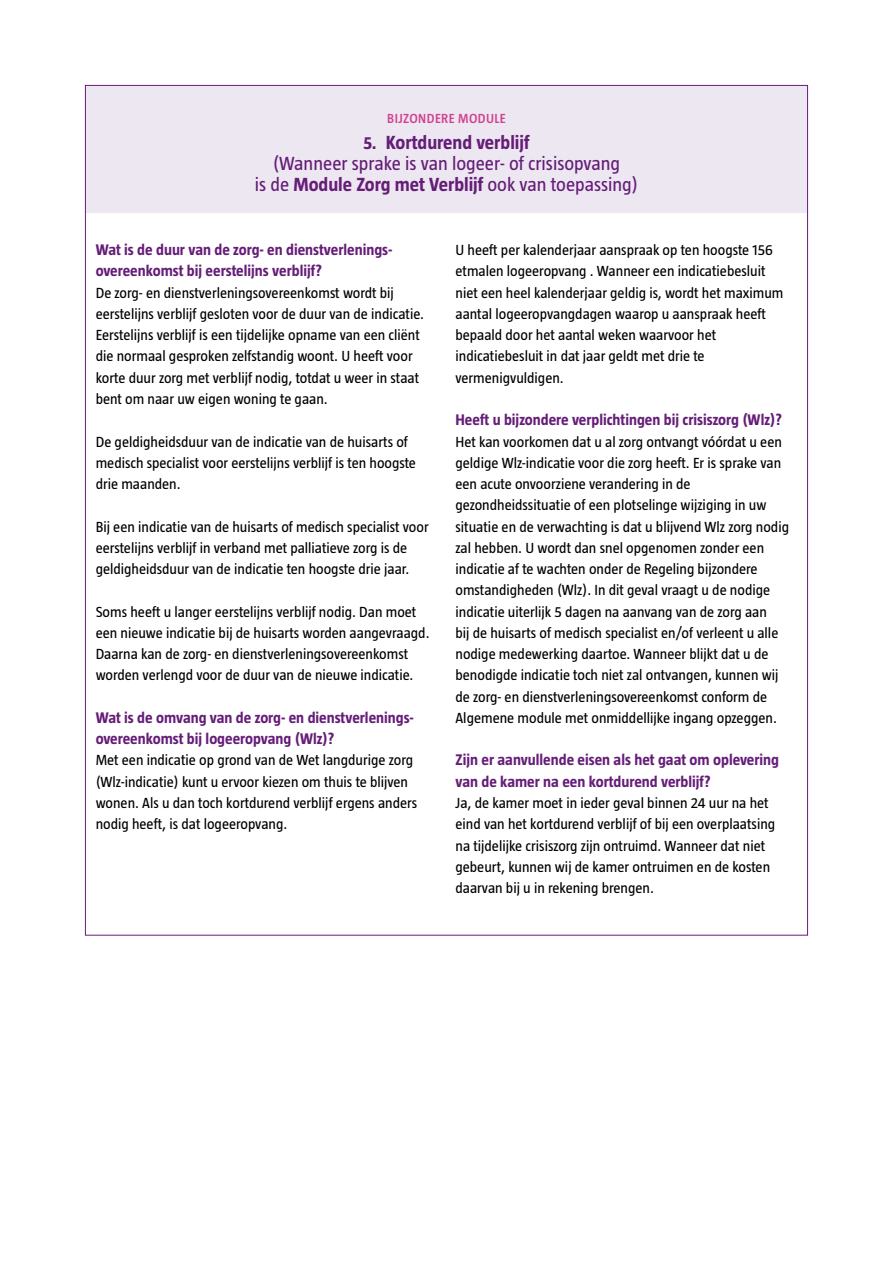
<style>
.page{position:relative;width:893px;height:1263px;background:#fff}
.page>*{position:absolute;margin:0;border:0;box-sizing:border-box;transform-origin:0 0}
.t1{font:19.5px/21.3px "Taz";color:#651d78;text-align:center}
.t2{font:700 15.75px/21.3px "Taz";color:#651d78}
.t3{font:15px/21.3px "Taz";color:#000}
.t4{font:600 13.5px "Taz";letter-spacing:.025em;color:#d0418e}
.s1{font-weight:700;font-size:18px}
.s2{font-weight:700}
</style>
<div class="page">
<div style="left:85px;top:85px;width:723px;height:128px;background:#ede7f1"></div>
<p class="t4" style="left:387px;top:111px;width:120px">BIJZONDERE MODULE</p>
<h1 class="t1" style="left:255px;top:131px;width:385px"><span class="s1">5.</span> <span class="s2">Kortdurend verblijf<br></span>(Wanneer sprake is van logeer- of crisisopvang<br>is de <span class="s2">Module Zorg met Verblijf</span> ook van toepassing)</h1>
<p class="t2" style="left:96px;top:239px;width:297px">Wat is de duur van de zorg- en dienstverlenings&shy;overeenkomst bij eerstelijns verblijf?</p>
<p class="t3" style="left:96px;top:282px;width:330px">De zorg- en dienstverleningsovereenkomst wordt bij eerstelijns verblijf gesloten voor de duur van de indicatie.<br>Eerstelijns verblijf is een tijdelijke opname van een cliënt die normaal gesproken zelfstandig woont. U heeft voor korte duur zorg met verblijf nodig, totdat u weer in staat bent om naar uw eigen woning te gaan.</p>
<p class="t3" style="left:96px;top:431px;width:322px">De geldigheidsduur van de indicatie van de huisarts of medisch specialist voor eerstelijns verblijf is ten hoogste drie maanden.</p>
<p class="t3" style="left:96px;top:516px;width:335px">Bij een indicatie van de huisarts of medisch specialist voor eerstelijns verblijf in verband met palliatieve zorg is de geldigheidsduur van de indicatie ten hoogste drie jaar.</p>
<p class="t3" style="left:96px;top:601px;width:335px">Soms heeft u langer eerstelijns verblijf nodig. Dan moet een nieuwe indicatie bij de huisarts worden aangevraagd.<br>Daarna kan de zorg- en dienstverleningsovereenkomst worden verlengd voor de duur van de nieuwe indicatie.</p>
<p class="t2" style="left:96px;top:707px;width:319px">Wat is de omvang van de zorg- en dienstverlenings&shy;overeenkomst bij logeeropvang (Wlz)?</p>
<p class="t3" style="left:96px;top:749px;width:323px">Met een indicatie op grond van de Wet langdurige zorg (Wlz-indicatie) kunt u ervoor kiezen om thuis te blijven wonen. Als u dan toch kortdurend verblijf ergens anders nodig heeft, is dat logeeropvang.</p>
<p class="t3" style="left:455px;top:239px;width:329px">U heeft per kalenderjaar aanspraak op ten hoogste 156 etmalen logeeropvang . Wanneer een indicatiebesluit niet een heel kalenderjaar geldig is, wordt het maximum aantal logeeropvangdagen waarop u aanspraak heeft bepaald door het aantal weken waarvoor het indicatiebesluit in dat jaar geldt met drie te vermenigvuldigen.</p>
<p class="t2" style="left:455px;top:409px;width:328px">Heeft u bijzondere verplichtingen bij crisiszorg (Wlz)?</p>
<p class="t3" style="left:455px;top:431px;width:335px">Het kan voorkomen dat u al zorg ontvangt vóórdat u een geldige Wlz-indicatie voor die zorg heeft. Er is sprake van een acute onvoorziene verandering in de gezondheidssituatie of een plotselinge wijziging in uw situatie en de verwachting is dat u blijvend Wlz zorg nodig zal hebben. U wordt dan snel opgenomen zonder een indicatie af te wachten onder de Regeling bijzondere omstandigheden (Wlz). In dit geval vraagt u de nodige indicatie uiterlijk 5 dagen na aanvang van de zorg aan<br>bij de huisarts of medisch specialist en/of verleent u alle nodige medewerking daartoe. Wanneer blijkt dat u de benodigde indicatie toch niet zal ontvangen, kunnen wij de zorg- en dienstverleningsovereenkomst conform de Algemene module met onmiddellijke ingang opzeggen.</p>
<p class="t2" style="left:455px;top:749px;width:325px">Zijn er aanvullende eisen als het gaat om oplevering van de kamer na een kortdurend verblijf?</p>
<p class="t3" style="left:455px;top:792px;width:321px">Ja, de kamer moet in ieder geval binnen 24 uur na het eind van het kortdurend verblijf of bij een overplaatsing na tijdelijke crisiszorg zijn ontruimd. Wanneer dat niet gebeurt, kunnen wij de kamer ontruimen en de kosten daarvan bij u in rekening brengen.</p>
</div>
